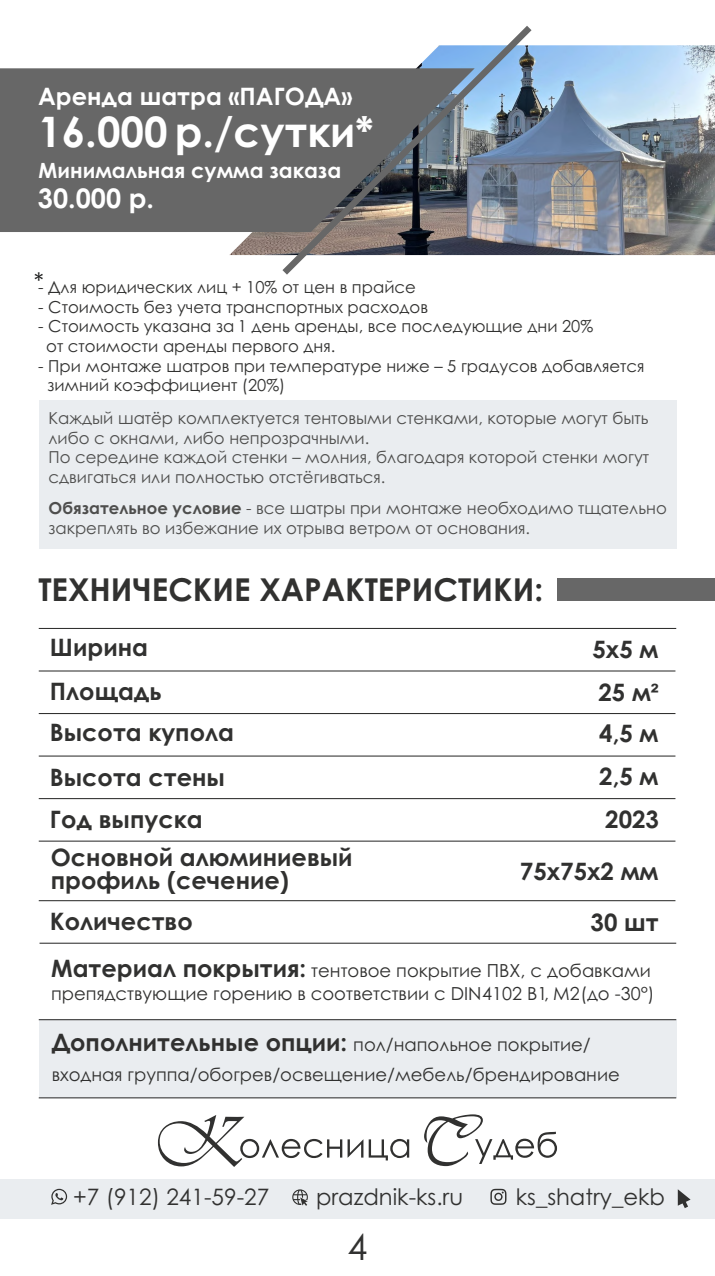
<style>
.page{position:relative;width:715px;height:1276px;background:#fff}
.page>*{position:absolute;margin:0;border:0;box-sizing:border-box;transform-origin:0 0}
.t1{font:700 42px "Century Gothic";color:#fff}
.t2{font:36px "Century Gothic";color:#313130}
.t3{font:700 31.5px "Century Gothic";color:#313130}
.t4{font:700 27px "Century Gothic";color:#fff}
.t5{font:700 24px/42.6px "Century Gothic";color:#313130}
.t6{font:700 24px "Century Gothic";color:#fff}
.t7{font:24px "Century Gothic";color:#151616}
.t8{font:22.65px "Century Gothic";color:#313130}
.t9{font:700 21px "Century Gothic";color:#fff}
.t10{font:18px/22.8px "Century Gothic";color:#313130}
.t11{font:16.5px/19.6px "Century Gothic";color:#4e4e4d}
.t12{font:16.5px/19.6px "Century Gothic";color:#313130}
.s1{font-weight:700}
.s2{font-family:"Arial"}
.s3{font-weight:700;font-size:24px}
</style>
<div class="page">
<div style="left:39px;top:1019px;width:637px;height:79px;background:#eaedf0"></div>
<div style="left:557px;top:578px;width:157px;height:23px;background:#676767"></div>
<hr style="left:39px;top:713px;width:636px;height:1px;background:#313130">
<hr style="left:39px;top:755px;width:636px;height:1px;background:#313130">
<hr style="left:39px;top:798px;width:636px;height:1px;background:#313130">
<hr style="left:39px;top:840px;width:636px;height:1px;background:#313130">
<hr style="left:39px;top:900px;width:636px;height:1px;background:#313130">
<hr style="left:39px;top:942px;width:637px;height:1px;background:#313130">
<hr style="left:39px;top:670px;width:636px;height:1px;background:#313130">
<hr style="left:39px;top:628px;width:637px;height:1px;background:#313130">
<hr style="left:39px;top:1019px;width:637px;height:1px;background:#313130">
<hr style="left:39px;top:1097px;width:637px;height:1px;background:#313130">
<div style="left:0;top:1179px;width:714px;height:39px;background:#eaedf0"></div>
<svg style="left:158px;top:1115px;width:251px;height:52px"></svg>
<svg style="left:424px;top:1114px;width:133px;height:52px"></svg>
<svg style="left:292px;top:1189px;width:16px;height:16px"></svg>
<svg style="left:51px;top:1188px;width:16px;height:16px"></svg>
<svg style="left:490px;top:1188px;width:16px;height:16px"></svg>
<div style="left:39px;top:400px;width:637px;height:149px;background:#eaedf0"></div>
<img style="left:229px;top:232px;width:36px;height:23px">
<img style="left:265px;top:45px;width:449px;height:210px">
<div style="left:0;top:68px;width:275px;height:164px;background:#676767"></div>
<svg style="left:275px;top:26px;width:263px;height:249px"></svg>
<svg style="left:677px;top:1189px;width:13px;height:19px"></svg>
<h3 class="t6" style="left:38px;top:87px;width:315px">Аренда шатра «ПАГОДА»</h3>
<h1 class="t1" style="left:38px;top:115px;width:337px">16.000 р./сутки*</h1>
<p class="t9" style="left:39px;top:163px;width:304px">Минимальная сумма заказа</p>
<h3 class="t4" style="left:38px;top:188px;width:118px">30.000 р.</h3>
<h3 class="t7" style="left:34px;top:272px;width:12px">*</h3>
<p class="t12" style="left:38px;top:279px;width:379px">- Для юридических лиц + 10% от цен в прайсе</p>
<p class="t12" style="left:38px;top:298px;width:391px">- Стоимость без учета транспортных расходов</p>
<p class="t12" style="left:46px;top:318px;width:548px;text-indent:-8px">- Стоимость указана за 1 день аренды, все последующие дни 20% от стоимости аренды первого дня.</p>
<p class="t12" style="left:47px;top:357px;width:598px;text-indent:-9px">- При монтаже шатров при температуре ниже – 5 градусов добавляется зимний коэффициент (20%)</p>
<p class="t11" style="left:48px;top:410px;width:602px">Каждый шатёр комплектуется тентовыми стенками, которые могут быть либо с окнами, либо непрозрачными.<br>По середине каждой стенки – молния, благодаря которой стенки могут сдвигаться или полностью отстёгиваться.</p>
<p class="t11" style="left:48px;top:500px;width:619px"><span class="s1">Обязательное условие</span> - все шатры при монтаже необходимо тщательно закреплять во избежание их отрыва ветром от основания.</p>
<h3 class="t3" style="left:38px;top:577px;width:506px">ТЕХНИЧЕСКИЕ ХАРАКТЕРИСТИКИ:</h3>
<h3 class="t5" style="left:50px;top:628px;width:100px">Ширина</h3>
<h3 class="t5" style="left:592px;top:630px;width:68px;text-align:justify">5х5 м 25 м<span class="s2">²<br></span>4,5 м 2,5 м 2023</h3>
<h3 class="t5" style="left:50px;top:672px;width:185px;line-height:41.2px">Площадь<br>Высота купола</h3>
<h3 class="t5" style="left:50px;top:758px;width:176px">Высота стены<br>Год выпуска</h3>
<h3 class="t5" style="left:51px;top:848px;width:303px;line-height:23.2px">Основной алюминиевый профиль (сечение)</h3>
<h3 class="t5" style="left:50px;top:902px;width:144px">Количество</h3>
<h3 class="t5" style="left:590px;top:902px;width:70px">30 шт</h3>
<h3 class="t5" style="left:519px;top:851px;width:140px">75х75х2 мм</h3>
<p class="t10" style="left:51px;top:960px;width:604px"><span class="s3">Материал покрытия:</span> тентовое покрытие ПВХ, с добавками препядствующие горению в соответствии с DIN4102 B1, M2(до -30°)</p>
<p class="t10" style="left:52px;top:1030px;width:569px;line-height:30px"><span class="s3">Дополнительные опции:</span> пол/напольное покрытие/ входная группа/обогрев/освещение/мебель/брендирование</p>
<h3 class="t8" style="left:73px;top:1187px;width:197px">+7 (912) 241-59-27</h3>
<h3 class="t8" style="left:316px;top:1188px;width:149px">prazdnik-ks.ru</h3>
<h3 class="t8" style="left:515px;top:1187px;width:151px">ks_shatry_ekb</h3>
<h2 class="t2" style="left:347px;top:1233px;width:21px">4</h2>
</div>
